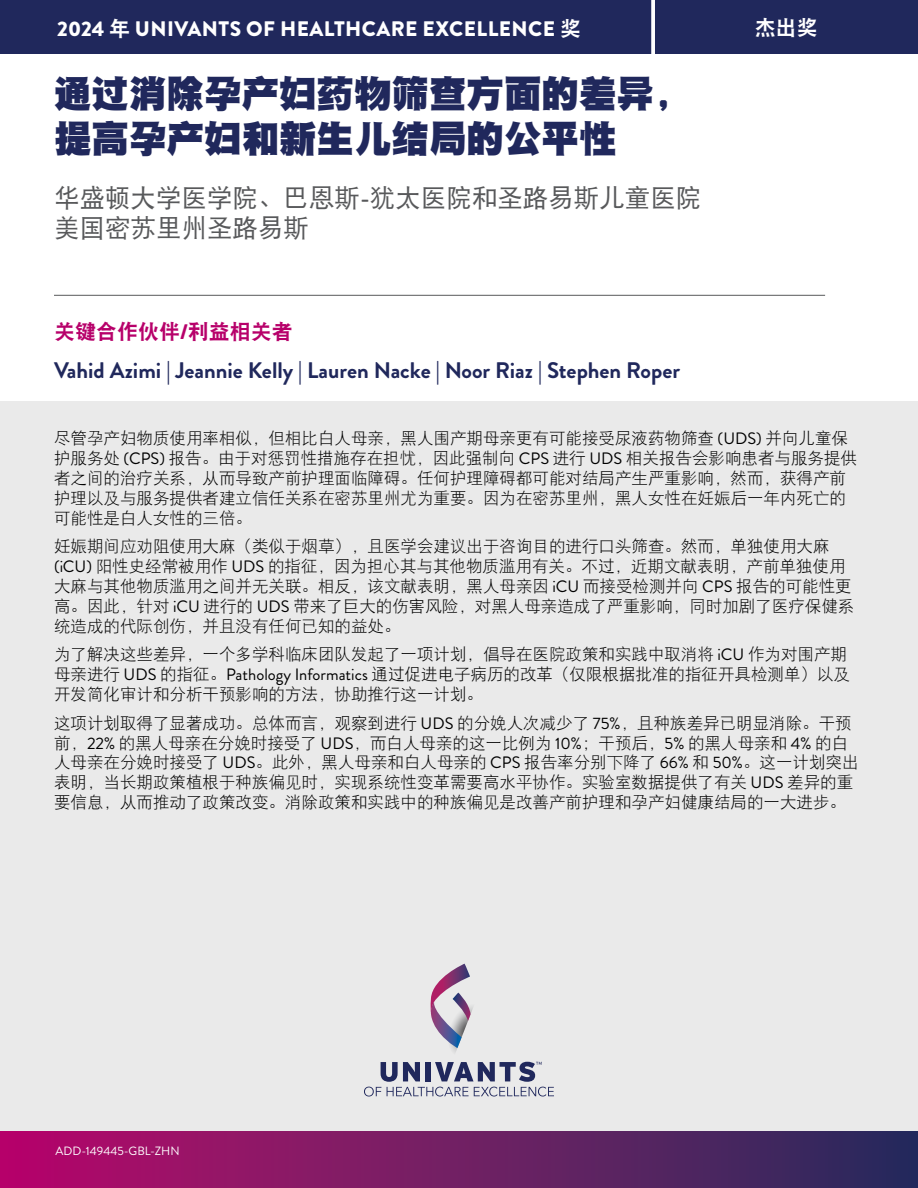
<style>
.page{position:relative;width:918px;height:1188px;background:#fff}
.page>*{position:absolute;margin:0;border:0;box-sizing:border-box;transform-origin:0 0}
.t1{font:37.5px/45px "DFP Hei W12";color:#20285c}
.t2{font:25.5px/30.6px "DFP Hei W5";color:#58595b}
.t3{font:700 22.5px "Brandon Grotesque";color:#20285c}
.t4{font:900 21px "Brandon Grotesque";letter-spacing:.02em;color:#fff}
.t5{font:21px "DFP Hei W9";color:#b7006a}
.t6{font:21px "DFP Hei W9";color:#fff}
.t7{font:16.5px/19.8px "DFP Hei W3";color:#000}
.t8{font:12px "Brandon Grotesque";color:#fff}
.s1{font-family:"DFP Hei W9";font-weight:400}
.s2{font-family:"Brandon Grotesque";font-weight:500}
.s3{font-family:"Brandon Grotesque";font-weight:900}
.s4{font-family:"Brandon Grotesque"}
</style>
<div class="page">
<hr style="left:54px;top:295px;width:771px;height:1px;background:#58595b">
<div style="left:0;top:401px;width:918px;height:763px;background:#eaeaea"></div>
<div style="left:0;top:1132px;width:918px;height:56px;background:linear-gradient(to right,#b80a6a,#282e5c)"></div>
<div style="left:0;top:0;width:918px;height:54px;background:#20285c"></div>
<svg style="left:651px;top:0;width:4px;height:54px"></svg>
<svg style="left:364px;top:964px;width:190px;height:133px"></svg>
<p class="t4" style="left:57px;top:14px;width:525px">2024 <span class="s1">年</span> UNIVANTS OF HEALTHCARE EXCELLENCE <span class="s1">奖</span></p>
<h1 class="t1" style="left:54px;top:70px;width:639px">通过消除孕产妇药物筛查方面的差异，提高孕产妇和新生儿结局的公平性</h1>
<h2 class="t2" style="left:54px;top:182px;width:649px">华盛顿大学医学院、巴恩斯<span class="s2">-</span>犹太医院和圣路易斯儿童医院美国密苏里州圣路易斯</h2>
<p class="t5" style="left:54px;top:320px;width:240px">关键合作伙伴<span class="s3">/</span>利益相关者</p>
<h3 class="t3" style="left:54px;top:354px;width:628px">Vahid Azimi | Jeannie Kelly | Lauren Nacke | Noor Riaz | Stephen Roper</h3>
<p class="t6" style="left:755px;top:16px;width:64px">杰出奖</p>
<p class="t7" style="left:54px;top:428px;width:805px">尽管孕产妇物质使用率相似，但相比白人母亲，黑人围产期母亲更有可能接受尿液药物筛查 <span class="s4">(UDS)</span> 并向儿童保护服务处 <span class="s4">(CPS)</span> 报告。由于对惩罚性措施存在担忧，因此强制向 <span class="s4">CPS</span> 进行 <span class="s4">UDS</span> 相关报告会影响患者与服务提供者之间的治疗关系，从而导致产前护理面临障碍。任何护理障碍都可能对结局产生严重影响，然而，获得产前护理以及与服务提供者建立信任关系在密苏里州尤为重要。因为在密苏里州，黑人女性在妊娠后一年内死亡的可能性是白人女性的三倍。</p>
<p class="t7" style="left:54px;top:536px;width:802px">妊娠期间应劝阻使用大麻（类似于烟草），且医学会建议出于咨询目的进行口头筛查。然而，单独使用大麻<span class="s4">(iCU)</span> 阳性史经常被用作 <span class="s4">UDS</span> 的指征，因为担心其与其他物质滥用有关。不过，近期文献表明，产前单独使用大麻与其他物质滥用之间并无关联。相反，该文献表明，黑人母亲因 <span class="s4">iCU</span> 而接受检测并向 <span class="s4">CPS</span> 报告的可能性更高。因此，针对 <span class="s4">iCU</span> 进行的 <span class="s4">UDS</span> 带来了巨大的伤害风险，对黑人母亲造成了严重影响，同时加剧了医疗保健系统造成的代际创伤，并且没有任何已知的益处。</p>
<p class="t7" style="left:54px;top:644px;width:798px">为了解决这些差异，一个多学科临床团队发起了一项计划，倡导在医院政策和实践中取消将 <span class="s4">iCU</span> 作为对围产期母亲进行 <span class="s4">UDS</span> 的指征。<span class="s4">Pathology Informatics</span> 通过促进电子病历的改革（仅限根据批准的指征开具检测单）以及开发简化审计和分析干预影响的方法，协助推行这一计划。</p>
<p class="t7" style="left:54px;top:713px;width:806px">这项计划取得了显著成功。总体而言，观察到进行 <span class="s4">UDS</span> 的分娩人次减少了 <span class="s4">75%</span>，且种族差异已明显消除。干预前，<span class="s4">22%</span> 的黑人母亲在分娩时接受了 <span class="s4">UDS</span>，而白人母亲的这一比例为 <span class="s4">10%</span>；干预后，<span class="s4">5%</span> 的黑人母亲和 <span class="s4">4%</span> 的白人母亲在分娩时接受了 <span class="s4">UDS</span>。此外，黑人母亲和白人母亲的 <span class="s4">CPS</span> 报告率分别下降了 <span class="s4">66%</span> 和 <span class="s4">50%</span>。这一计划突出表明，当长期政策植根于种族偏见时，实现系统性变革需要高水平协作。实验室数据提供了有关 <span class="s4">UDS</span> 差异的重要信息，从而推动了政策改变。消除政策和实践中的种族偏见是改善产前护理和孕产妇健康结局的一大进步。</p>
<p class="t8" style="left:56px;top:1142px;width:126px">ADD-149445-GBL-ZHN</p>
</div>
